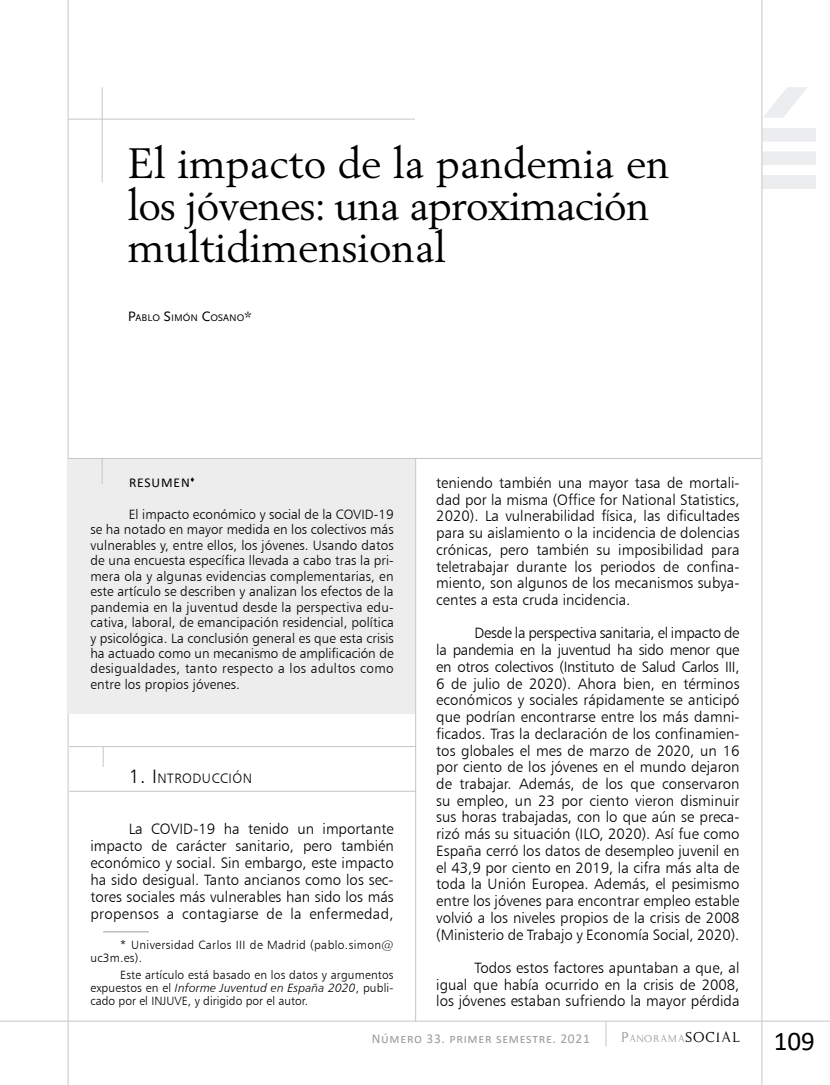
<style>
.page{position:relative;width:830px;height:1085px;background:#fff}
.page>*{position:absolute;margin:0;border:0;box-sizing:border-box;transform-origin:0 0}
.t1{font:42px/42px "Berling";color:#000}
.t2{font:27px "Calibri";color:#000}
.t3{font:15px/16.6px "Humanist 777 BT Light B";color:#000;text-align:justify}
.t4{font:13.65px "Humanist 777 BT Light B";letter-spacing:.035em;color:#000}
.t5{font:13.5px/15.5px "Humanist 777 BT Light B";letter-spacing:.025em;color:#000;text-align:justify}
.t6{font:13.5px "Calibri";letter-spacing:.05em;color:#9d9d9c}
.t7{font:13.5px "Calibri";letter-spacing:.065em;color:#000}
.t8{font:12px "Humanist 777 BT Light B";letter-spacing:.01em;color:#000}
.t9{font:12px/12.8px "Humanist 777 BT Light B";letter-spacing:.03em;color:#000}
.t10{font:12px "Humanist 777 BT Light Italic B";letter-spacing:.015em;color:#000}
.t11{font:11.55px "Kopy Katt Kut";letter-spacing:.07em;color:#9d9d9c}
.t12{font:10.05px "Scala Sans Caps";color:#000}
.s1{font-size:14.25px}
.s2{font-size:19.5px}
.s3{font-family:"Humanist 777 BT Light B"}
.s4{font-size:16.5px}
.s5{font-size:16.5px;color:#000}
</style>
<div class="page">
<svg style="left:762px;top:87px;width:45px;height:31px"></svg>
<div style="left:762px;top:128px;width:53px;height:13px;background:#ecedef"></div>
<div style="left:762px;top:151px;width:53px;height:14px;background:#ecedef"></div>
<div style="left:762px;top:175px;width:53px;height:14px;background:#ecedef"></div>
<hr style="left:68px;top:119px;width:347px;height:1px;background:#c6c6c6">
<hr style="left:102px;top:87px;width:1px;height:96px;background:#c6c6c6">
<hr style="left:0;top:1020px;width:829px;height:1px;background:#c6c6c6">
<hr style="left:761px;top:0;width:1px;height:1084px;background:#c6c6c6">
<hr style="left:68px;top:0;width:1px;height:1084px;background:#c6c6c6">
<svg style="left:605px;top:1020px;width:1px;height:26px"></svg>
<div style="left:68px;top:458px;width:347px;height:255px;background:#ededed"></div>
<hr style="left:68px;top:458px;width:693px;height:1px;background:#c6c6c6">
<svg style="left:102px;top:459px;width:1px;height:25px"></svg>
<hr style="left:103px;top:931px;width:46px;height:1px;background:#9d9d9c">
<hr style="left:415px;top:458px;width:1px;height:562px;background:#c6c6c6">
<svg style="left:103px;top:747px;width:1px;height:19px"></svg>
<hr style="left:69px;top:746px;width:347px;height:1px;background:#c6c6c6">
<hr style="left:69px;top:790px;width:347px;height:1px;background:#c6c6c6">
<h1 class="t1" style="left:128px;top:142px;width:543px">El impacto de la pandemia en los jóvenes: una aproximación multidimensional</h1>
<p class="t12" style="left:128px;top:312px;width:125px"><span class="s1">P</span>ABLO <span class="s1">S</span>IMÓN <span class="s1">C</span>OSANO<span class="s1">*</span></p>
<p class="t7" style="left:129px;top:472px;width:67px">RESUMEN<sup>♦</sup></p>
<p class="t5" style="left:90px;top:506px;width:305px;text-indent:38px">El impacto económico y social de la COVID-19 se ha notado en mayor medida en los colectivos más vulnerables y, entre ellos, los jóvenes. Usando datos de una encuesta específica llevada a cabo tras la pri&shy;mera ola y algunas evidencias complementarias, en este artículo se describen y analizan los efectos de la pandemia en la juventud desde la perspectiva edu&shy;cativa, laboral, de emancipación residencial, política y psicológica. La conclusión general es que esta crisis ha actuado como un mecanismo de amplificación de desigualdades, tanto respecto a los adultos como entre los propios jóvenes.</p>
<p class="t4" style="left:129px;top:769px;width:125px"><span class="s2">1. I</span> NTRODUCCIÓN</p>
<p class="t3" style="left:90px;top:819px;width:304px;text-indent:38px">La COVID-19 ha tenido un importante impacto de carácter sanitario, pero también económico y social. Sin embargo, este impacto ha sido desigual. Tanto ancianos como los sec&shy;tores sociales más vulnerables han sido los más propensos a contagiarse de la enfermedad,</p>
<p class="t9" style="left:90px;top:938px;width:304px;text-indent:30px">* Universidad Carlos III de Madrid (pablo.simon@ uc3m.es).</p>
<p class="t8" style="left:120px;top:967px;width:275px">Este artículo está basado en los datos y argumentos</p>
<p class="t10" style="left:90px;top:980px;width:304px"><span class="s3">expuestos en el</span> Informe Juventud en España 2020<span class="s3">, publi-</span></p>
<p class="t8" style="left:90px;top:992px;width:219px">cado por el INJUVE, y dirigido por el autor.</p>
<p class="t3" style="left:436px;top:474px;width:304px">teniendo también una mayor tasa de mortali&shy;dad por la misma (Office for National Statistics, 2020). La vulnerabilidad física, las dificultades para su aislamiento o la incidencia de dolencias crónicas, pero también su imposibilidad para teletrabajar durante los periodos de confina&shy;miento, son algunos de los mecanismos subya&shy;centes a esta cruda incidencia.</p>
<p class="t3" style="left:436px;top:624px;width:304px;text-indent:38px">Desde la perspectiva sanitaria, el impacto de la pandemia en la juventud ha sido menor que en otros colectivos (Instituto de Salud Carlos III, 6 de julio de 2020). Ahora bien, en términos económicos y sociales rápidamente se anticipó que podrían encontrarse entre los más damni&shy;ficados. Tras la declaración de los confinamien&shy;tos globales el mes de marzo de 2020, un 16 por ciento de los jóvenes en el mundo dejaron de trabajar. Además, de los que conservaron su empleo, un 23 por ciento vieron disminuir sus horas trabajadas, con lo que aún se preca&shy;rizó más su situación (ILO, 2020). Así fue como España cerró los datos de desempleo juvenil en el 43,9 por ciento en 2019, la cifra más alta de toda la Unión Europea. Además, el pesimismo entre los jóvenes para encontrar empleo estable volvió a los niveles propios de la crisis de 2008 (Ministerio de Trabajo y Economía Social, 2020).</p>
<p class="t3" style="left:436px;top:958px;width:304px;text-indent:38px">Todos estos factores apuntaban a que, al igual que había ocurrido en la crisis de 2008, los jóvenes estaban sufriendo la mayor pérdida</p>
<p class="t11" style="left:620px;top:1030px;width:120px"><span class="s4">P</span>ANORAMA<span class="s5">SOCIAL</span></p>
<p class="t6" style="left:371px;top:1029px;width:219px">Número 33. primer semestre. 2021</p>
<h2 class="t2" style="left:773px;top:1021px;width:43px">109</h2>
</div>
